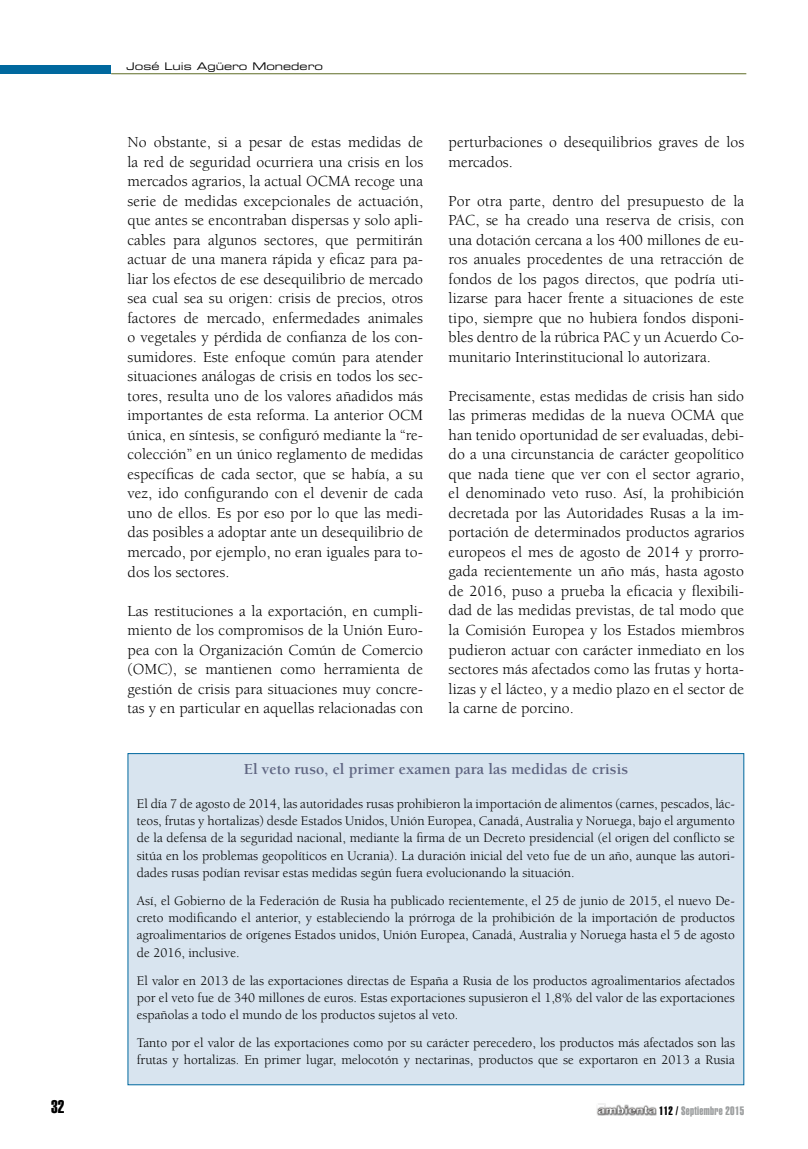
<style>
.page{position:relative;width:808px;height:1149px;background:#fff}
.page>*{position:absolute;margin:0;border:0;box-sizing:border-box;transform-origin:0 0}
.t1{font:18px "Helvetica LT Std Extra Comp";color:#000}
.t2{font:15.75px/19.5px "Berkeley Std";color:#000;text-align:justify}
.t3{font:700 15.75px "Berkeley Std";color:#5f6581}
.t4{font:13.5px/17.2px "Berkeley Std";color:#000;text-align:justify}
.t5{font:12px "Helvetica LT Std Extra Comp";letter-spacing:.025em;color:#9c9e9f}
.t6{font:10.5px "Eurostile LT Std Ex 2";color:#000}
.s1{color:#000}
</style>
<div class="page">
<div style="left:0;top:65px;width:111px;height:9px;background:#00689e"></div>
<hr style="left:111px;top:73px;width:635px;height:1px;background:#5f6d27">
<img style="left:596px;top:1103px;width:61px;height:13px">
<div style="left:128px;top:753px;width:616px;height:331px;background:#d8e4ef"></div>
<p class="t6" style="left:126px;top:59px;width:198px">José Luis Agüero Monedero</p>
<p class="t2" style="left:128px;top:133px;width:297px">No obstante, si a pesar de estas medidas de la red de seguridad ocurriera una crisis en los mercados agrarios, la actual OCMA recoge una serie de medidas excepcionales de actuación, que antes se encontraban dispersas y solo apli&shy;cables para algunos sectores, que permitirán actuar de una manera rápida y eficaz para pa&shy;liar los efectos de ese desequilibrio de mercado sea cual sea su origen: crisis de precios, otros factores de mercado, enfermedades animales o vegetales y pérdida de confianza de los con&shy;sumidores. Este enfoque común para atender situaciones análogas de crisis en todos los sec&shy;tores, resulta uno de los valores añadidos más importantes de esta reforma. La anterior OCM única, en síntesis, se configuró mediante la “re&shy;colección” en un único reglamento de medidas específicas de cada sector, que se había, a su vez, ido configurando con el devenir de cada uno de ellos. Es por eso por lo que las medi&shy;das posibles a adoptar ante un desequilibrio de mercado, por ejemplo, no eran iguales para to&shy;dos los sectores.</p>
<p class="t2" style="left:128px;top:601px;width:297px">Las restituciones a la exportación, en cumpli&shy;miento de los compromisos de la Unión Euro&shy;pea con la Organización Común de Comercio (OMC), se mantienen como herramienta de gestión de crisis para situaciones muy concre&shy;tas y en particular en aquellas relacionadas con</p>
<p class="t2" style="left:449px;top:133px;width:297px">perturbaciones o desequilibrios graves de los mercados.</p>
<p class="t2" style="left:449px;top:191px;width:297px">Por otra parte, dentro del presupuesto de la PAC, se ha creado una reserva de crisis, con una dotación cercana a los 400 millones de eu&shy;ros anuales procedentes de una retracción de fondos de los pagos directos, que podría uti&shy;lizarse para hacer frente a situaciones de este tipo, siempre que no hubiera fondos disponi&shy;bles dentro de la rúbrica PAC y un Acuerdo Co&shy;munitario Interinstitucional lo autorizara.</p>
<p class="t2" style="left:449px;top:386px;width:297px">Precisamente, estas medidas de crisis han sido las primeras medidas de la nueva OCMA que han tenido oportunidad de ser evaluadas, debi&shy;do a una circunstancia de carácter geopolítico que nada tiene que ver con el sector agrario, el denominado veto ruso. Así, la prohibición decretada por las Autoridades Rusas a la im&shy;portación de determinados productos agrarios europeos el mes de agosto de 2014 y prorro&shy;gada recientemente un año más, hasta agosto de 2016, puso a prueba la eficacia y flexibili&shy;dad de las medidas previstas, de tal modo que la Comisión Europea y los Estados miembros pudieron actuar con carácter inmediato en los sectores más afectados como las frutas y horta&shy;lizas y el lácteo, y a medio plazo en el sector de la carne de porcino.</p>
<p class="t3" style="left:244px;top:760px;width:386px">El veto ruso, el primer examen para las medidas de crisis</p>
<p class="t4" style="left:137px;top:795px;width:600px">El día 7 de agosto de 2014, las autoridades rusas prohibieron la importación de alimentos (carnes, pescados, lác&shy;teos, frutas y hortalizas) desde Estados Unidos, Unión Europea, Canadá, Australia y Noruega, bajo el argumento de la defensa de la seguridad nacional, mediante la firma de un Decreto presidencial (el origen del conflicto se sitúa en los problemas geopolíticos en Ucrania). La duración inicial del veto fue de un año, aunque las autori&shy;dades rusas podían revisar estas medidas según fuera evolucionando la situación.</p>
<p class="t4" style="left:137px;top:891px;width:600px">Así, el Gobierno de la Federación de Rusia ha publicado recientemente, el 25 de junio de 2015, el nuevo De&shy;creto modificando el anterior, y estableciendo la prórroga de la prohibición de la importación de productos agroalimentarios de orígenes Estados unidos, Unión Europea, Canadá, Australia y Noruega hasta el 5 de agosto de 2016, inclusive.</p>
<p class="t4" style="left:137px;top:971px;width:600px">El valor en 2013 de las exportaciones directas de España a Rusia de los productos agroalimentarios afectados por el veto fue de 340 millones de euros. Estas exportaciones supusieron el 1,8% del valor de las exportaciones españolas a todo el mundo de los productos sujetos al veto.</p>
<p class="t4" style="left:137px;top:1033px;width:600px">Tanto por el valor de las exportaciones como por su carácter perecedero, los productos más afectados son las frutas y hortalizas. En primer lugar, melocotón y nectarinas, productos que se exportaron en 2013 a Rusia</p>
<p class="t1" style="left:51px;top:1095px;width:15px">32</p>
<p class="t5" style="left:659px;top:1103px;width:87px"><span class="s1">112 /</span> Septiembre 2015</p>
</div>
